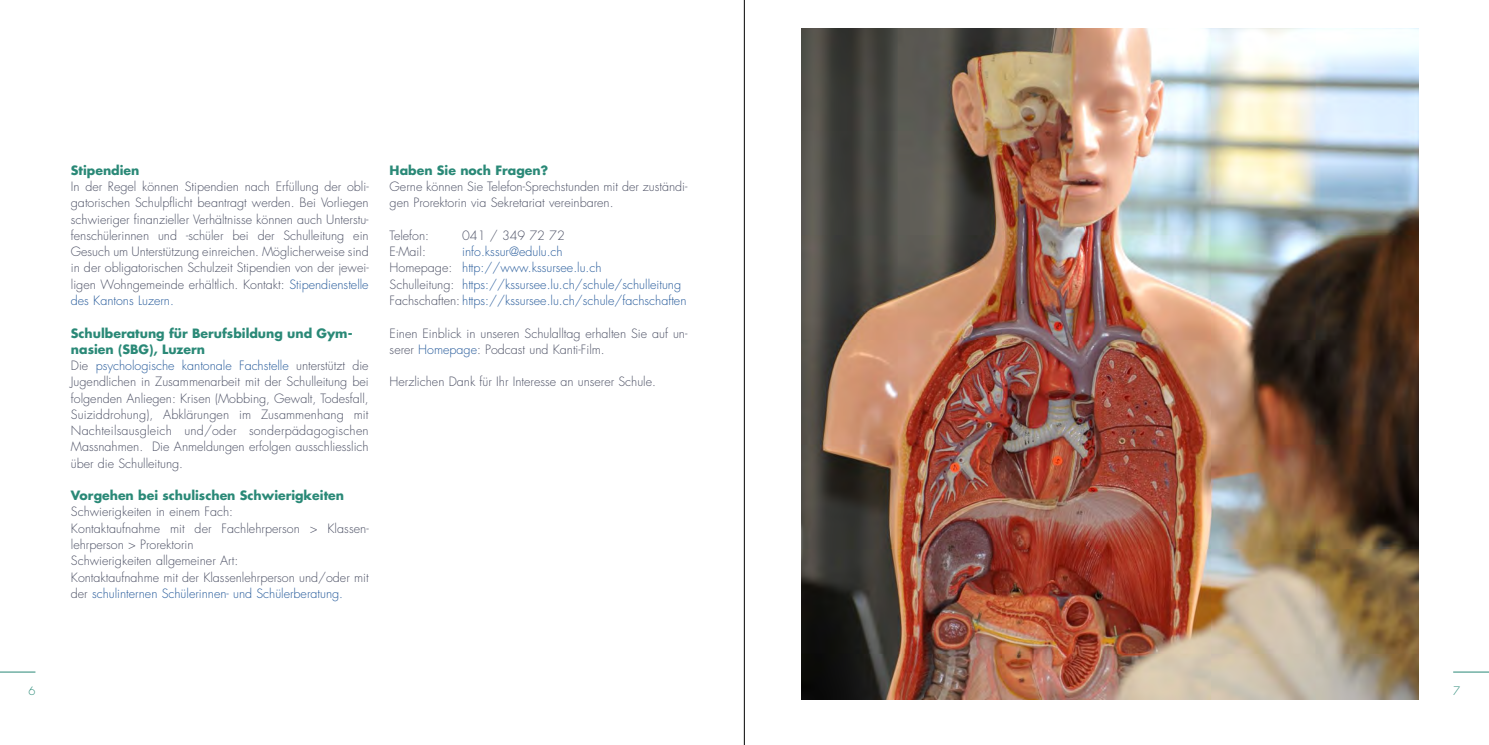
<style>
.page{position:relative;width:1489px;height:745px;background:#fff}
.page>*{position:absolute;margin:0;border:0;box-sizing:border-box;transform-origin:0 0}
.t1{font:300 12.5px/16.2px "Futura Luzern";color:#4d5165}
.t2{font:300 12.5px/16.2px "Futura Luzern";color:#275b9b}
.t3{font:700 12.5px "Futura Luzern";color:#2a8977}
.t4{font:300 11.25px "Futura Luzern";color:#2a8977}
.s1{color:#275b9b}
.s2{font-weight:700;color:#2a8977}
.s3{color:#4d5165}
</style>
<div class="page">
<hr style="left:0;top:671px;width:35px;height:1px;background:#2a8977">
<hr style="left:1452px;top:671px;width:36px;height:1px;background:#2a8977">
<hr style="left:744px;top:0;width:1px;height:744px;background:#000">
<img style="left:801px;top:28px;width:616px;height:671px">
<p class="t3" style="left:71px;top:162px;width:70px">Stipendien</p>
<p class="t1" style="left:71px;top:179px;width:299px;text-align:justify">In der Regel können Stipendien nach Erfüllung der obli&shy;gatorischen Schulpflicht beantragt werden. Bei Vorliegen schwieriger finanzieller Verhältnisse können auch Unterstu&shy;fenschülerinnen und -schüler bei der Schulleitung ein Gesuch um Unterstützung einreichen. Möglicherweise sind in der obligatorischen Schulzeit Stipendien von der jewei&shy;ligen Wohngemeinde erhältlich. Kontakt: <span class="s1">Stipendienstelle des Kantons Luzern.</span></p>
<p class="t1" style="left:71px;top:325px;width:299px"><span class="s2">Schulberatung für Berufsbildung und Gym&shy;nasien (SBG), Luzern<br></span>Die <span class="s1">psychologische kantonale Fachstelle</span> unterstützt die Jugendlichen in Zusammenarbeit mit der Schulleitung bei folgenden Anliegen: Krisen (Mobbing, Gewalt, Todesfall, Suiziddrohung), Abklärungen im Zusammenhang mit Nachteilsausgleich und/oder sonderpädagogischen Massnahmen. Die Anmeldungen erfolgen ausschliesslich über die Schulleitung.</p>
<p class="t3" style="left:71px;top:487px;width:275px">Vorgehen bei schulischen Schwierigkeiten</p>
<p class="t1" style="left:71px;top:504px;width:299px">Schwierigkeiten in einem Fach:<br>Kontaktaufnahme mit der Fachlehrperson &gt; Klassen&shy;lehrperson &gt; Prorektorin<br>Schwierigkeiten allgemeiner Art:<br>Kontaktaufnahme mit der Klassenlehrperson und/oder mit der <span class="s1">schulinternen Schülerinnen- und Schülerberatung.</span></p>
<p class="t3" style="left:389px;top:162px;width:160px">Haben Sie noch Fragen?</p>
<p class="t1" style="left:389px;top:179px;width:299px">Gerne können Sie Telefon-Sprechstunden mit der zuständi&shy;gen Prorektorin via Sekretariat vereinbaren.</p>
<p class="t1" style="left:389px;top:227px;width:41px">Telefon:</p>
<p class="t1" style="left:462px;top:227px;width:104px">041 / 349 72 72</p>
<p class="t1" style="left:389px;top:244px;width:38px">E-Mail:</p>
<p class="t2" style="left:389px;top:244px;width:298px;text-indent:72px">info.kssur@edulu.ch<br><span class="s3">Homepage:</span> http://www.kssursee.lu.ch<br><span class="s3">Schulleitung:</span> https://kssursee.lu.ch/schule/schulleitung <span class="s3">Fachschaften:</span> https://kssursee.lu.ch/schule/fachschaften</p>
<p class="t1" style="left:389px;top:325px;width:299px">Einen Einblick in unseren Schulalltag erhalten Sie auf un&shy;serer <span class="s1">Homepage</span>: Podcast und Kanti-Film.</p>
<p class="t1" style="left:389px;top:374px;width:268px">Herzlichen Dank für Ihr Interesse an unserer Schule.</p>
<p class="t4" style="left:28px;top:684px;width:8px">6</p>
<p class="t4" style="left:1452px;top:684px;width:8px">7</p>
</div>
